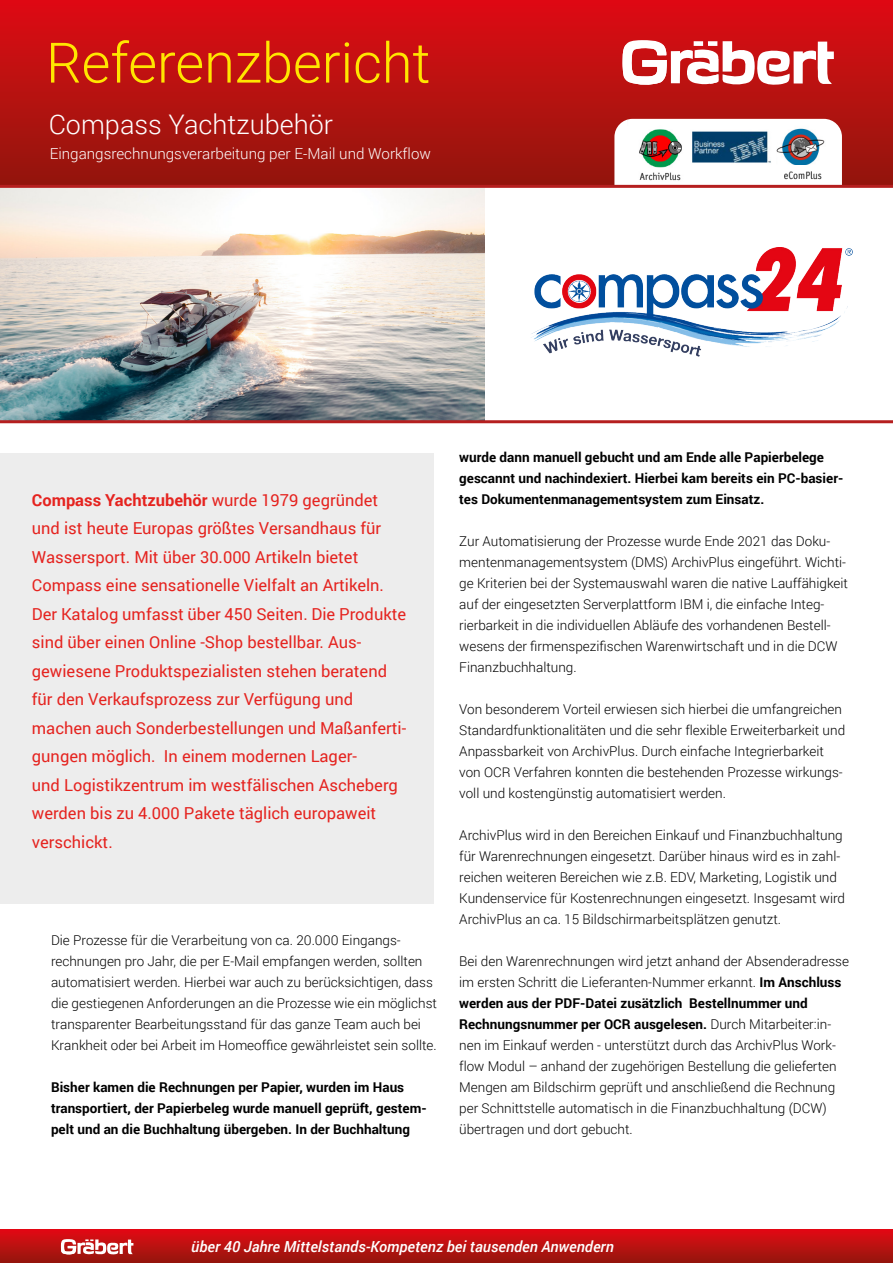
<style>
.page{position:relative;width:893px;height:1263px;background:#fff}
.page>*{position:absolute;margin:0;border:0;box-sizing:border-box;transform-origin:0 0}
.t1{font:300 27px "Roboto";color:#fff}
.t2{font:16.5px/28.5px "Roboto";color:#e5231f}
.t3{font:italic 500 15.15px "Roboto";color:#fff}
.t4{font:300 15.15px "Roboto";color:#fff}
.t5{font:300 13.5px/21px "Roboto";color:#000}
.t6{font:700 13.5px/21px "Roboto";color:#000}
.s1{font-weight:700}
</style>
<div class="page">
<img style="left:0;top:188px;width:485px;height:232px">
<div style="left:0;top:453px;width:434px;height:450px;background:#ededed"></div>
<div style="left:0;top:0;width:893px;height:186px;background:linear-gradient(to bottom,#de0b14,#92170d)"></div>
<div style="left:614px;top:119px;width:228px;height:89px;background:#fff;border-radius:18px"></div>
<img style="left:628px;top:129px;width:144px;height:56px">
<img style="left:776px;top:128px;width:49px;height:37px">
<img style="left:784px;top:171px;width:38px;height:9px">
<svg style="left:0;top:1230px;width:893px;height:33px;background:#ba1010"></svg>
<svg style="left:61px;top:1239px;width:72px;height:16px"></svg>
<hr style="left:0;top:185px;width:893px;height:3px;background:#b51f1f">
<hr style="left:0;top:420px;width:893px;height:3px;background:#b51f1f">
<svg style="left:622px;top:40px;width:212px;height:46px"></svg>
<svg style="left:51px;top:40px;width:377px;height:43px;background:#d13c0d"></svg>
<img style="left:531px;top:247px;width:322px;height:110px">
<h1 class="t1" style="left:49px;top:106px;width:286px">Compass Yachtzubehör</h1>
<p class="t4" style="left:50px;top:143px;width:383px">Eingangsrechnungsverarbeitung per E-Mail und Workflow</p>
<p class="t2" style="left:32px;top:485px;width:376px"><span class="s1">Compass Yachtzubehör</span> wurde 1979 gegründet und ist heute Europas größtes Versandhaus für Wassersport. Mit über 30.000 Artikeln bietet Compass eine sensationelle Vielfalt an Artikeln.<br>Der Katalog umfasst über 450 Seiten. Die Produkte sind über einen Online -Shop bestellbar. Aus&shy;gewiesene Produktspezialisten stehen beratend für den Verkaufsprozess zur Verfügung und machen auch Sonderbestellungen und Maßanferti&shy;gungen möglich. In einem modernen Lager-<br>und Logistikzentrum im westfälischen Ascheberg werden bis zu 4.000 Pakete täglich europaweit verschickt.</p>
<p class="t5" style="left:51px;top:929px;width:388px">Die Prozesse für die Verarbeitung von ca. 20.000 Eingangs&shy;rechnungen pro Jahr, die per E-Mail empfangen werden, sollten automatisiert werden. Hierbei war auch zu berücksichtigen, dass die gestiegenen Anforderungen an die Prozesse wie ein möglichst transparenter Bearbeitungsstand für das ganze Team auch bei Krankheit oder bei Arbeit im Homeoffice gewährleistet sein sollte.</p>
<p class="t6" style="left:51px;top:1076px;width:377px">Bisher kamen die Rechnungen per Papier, wurden im Haus transportiert, der Papierbeleg wurde manuell geprüft, gestem&shy;pelt und an die Buchhaltung übergeben. In der Buchhaltung</p>
<p class="t6" style="left:459px;top:446px;width:386px">wurde dann manuell gebucht und am Ende alle Papierbelege gescannt und nachindexiert. Hierbei kam bereits ein PC-basier&shy;tes Dokumentenmanagementsystem zum Einsatz.</p>
<p class="t5" style="left:459px;top:530px;width:390px">Zur Automatisierung der Prozesse wurde Ende 2021 das Doku&shy;mentenmanagementsystem (DMS) ArchivPlus eingeführt. Wichti&shy;ge Kriterien bei der Systemauswahl waren die native Lauffähigkeit auf der eingesetzten Serverplattform IBM i, die einfache Integ&shy;rierbarkeit in die individuellen Abläufe des vorhandenen Bestell&shy;wesens der firmenspezifischen Warenwirtschaft und in die DCW Finanzbuchhaltung.</p>
<p class="t5" style="left:459px;top:698px;width:387px">Von besonderem Vorteil erwiesen sich hierbei die umfangreichen Standardfunktionalitäten und die sehr flexible Erweiterbarkeit und Anpassbarkeit von ArchivPlus. Durch einfache Integrierbarkeit von OCR Verfahren konnten die bestehenden Prozesse wirkungs&shy;voll und kostengünstig automatisiert werden.</p>
<p class="t5" style="left:459px;top:824px;width:387px">ArchivPlus wird in den Bereichen Einkauf und Finanzbuchhaltung für Warenrechnungen eingesetzt. Darüber hinaus wird es in zahl&shy;reichen weiteren Bereichen wie z.B. EDV, Marketing, Logistik und Kundenservice für Kostenrechnungen eingesetzt. Insgesamt wird ArchivPlus an ca. 15 Bildschirmarbeitsplätzen genutzt.</p>
<p class="t5" style="left:459px;top:950px;width:391px">Bei den Warenrechnungen wird jetzt anhand der Absenderadresse im ersten Schritt die Lieferanten-Nummer erkannt. <span class="s1">Im Anschluss werden aus der PDF-Datei zusätzlich Bestellnummer und Rechnungsnummer per OCR ausgelesen.</span> Durch Mitarbeiter:in&shy;nen im Einkauf werden - unterstützt durch das ArchivPlus Work&shy;flow Modul – anhand der zugehörigen Bestellung die gelieferten Mengen am Bildschirm geprüft und anschließend die Rechnung per Schnittstelle automatisch in die Finanzbuchhaltung (DCW) übertragen und dort gebucht.</p>
<p class="t3" style="left:191px;top:1236px;width:424px">über 40 Jahre Mittelstands-Kompetenz bei tausenden Anwendern</p>
</div>
